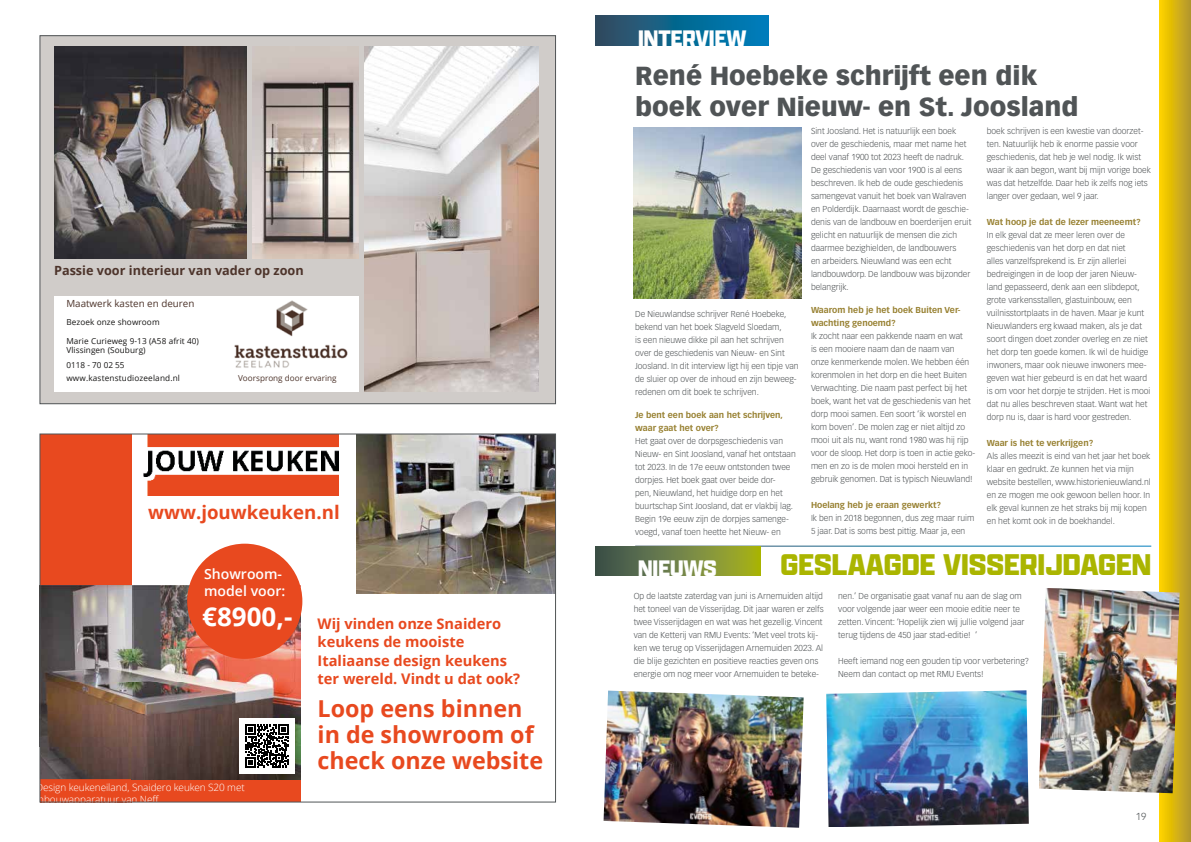
<style>
.page{position:relative;width:1191px;height:842px;background:#fff}
.page>*{position:absolute;margin:0;border:0;box-sizing:border-box;transform-origin:0 0}
.t1{font:900 32.1px "Apotek";color:#aab500}
.t2{font:700 26px "Open Sans";color:#fff}
.t3{font:900 25.7px/30.8px "Vectora LT Pro";color:#505456}
.t4{font:900 24px "Apotek";color:#fff}
.t5{font:700 23.3px/26.2px "Open Sans";color:#e8491f}
.t6{font:700 18.6px "Open Sans";color:#e8491f}
.t7{font:700 14.6px/18.2px "Open Sans";color:#e8491f}
.t8{font:600 14.1px/16.9px "Open Sans";color:#fff}
.t9{font:700 12.7px "Open Sans";color:#4d342b}
.t10{font:300 10px/12px "Open Sans";letter-spacing:-.005em;color:#fff}
.t11{font:300 10px "Vectora LT Pro";color:#505456}
.t12{font:9.8px "Open Sans";color:#4d342b}
.t13{font:300 8.5px/13px "Vectora LT Pro";color:#505456}
.t14{font:700 8.5px/13px "Vectora LT Pro";color:#978030}
.t15{font:8.2px/9.6px "Open Sans";letter-spacing:.01em;color:#171615}
.t16{font:8.2px "Open Sans";color:#4d342b}
</style>
<div class="page">
<div style="left:1159px;top:0;width:32px;height:842px;background:linear-gradient(to right,#ffd500,#b5982c)"></div>
<div style="left:40px;top:36px;width:515px;height:368px;background:#d0ccc9"></div>
<img style="left:54px;top:46px;width:192px;height:212px">
<img style="left:364px;top:46px;width:174px;height:345px">
<img style="left:252px;top:57px;width:106px;height:201px">
<div style="left:54px;top:296px;width:304px;height:96px;background:#fff"></div>
<img style="left:234px;top:298px;width:125px;height:80px">
<div style="left:40px;top:767px;width:260px;height:35px;background:#e8491f"></div>
<div style="left:40px;top:434px;width:91px;height:368px;background:#e8491f"></div>
<img style="left:42px;top:585px;width:258px;height:194px">
<img style="left:143px;top:436px;width:195px;height:59px">
<div style="left:187px;top:544px;width:115px;height:115px;background:#e8491f;border-radius:50%"></div>
<img style="left:357px;top:436px;width:197px;height:158px">
<div style="left:239px;top:718px;width:55px;height:55px;background:#fff"></div>
<svg style="left:245px;top:724px;width:43px;height:43px"></svg>
<svg style="left:595px;top:16px;width:173px;height:29px;background:#10668f"></svg>
<img style="left:633px;top:127px;width:168px;height:172px">
<svg style="left:595px;top:546px;width:165px;height:30px;background:#70823e"></svg>
<img style="left:1039px;top:588px;width:140px;height:205px">
<img style="left:826px;top:690px;width:202px;height:137px">
<img style="left:603px;top:691px;width:200px;height:137px">
<h3 class="t9" style="left:54px;top:262px;width:251px">Passie voor interieur van vader op zoon</h3>
<p class="t12" style="left:66px;top:297px;width:130px">Maatwerk kasten en deuren</p>
<p class="t15" style="left:66px;top:317px;width:95px">Bezoek onze showroom</p>
<p class="t15" style="left:66px;top:336px;width:134px">Marie Curieweg 9-13 (A58 afrit 40)<br>Vlissingen (Souburg)</p>
<p class="t15" style="left:66px;top:359px;width:115px;line-height:12.3px">0118 - 70 02 55 www.kastenstudiozeeland.nl</p>
<p class="t16" style="left:238px;top:372px;width:100px">Voorsprong door ervaring</p>
<h3 class="t6" style="left:148px;top:499px;width:193px">www.jouwkeuken.nl</h3>
<h3 class="t8" style="left:204px;top:565px;width:83px">Showroom&shy;model voor:</h3>
<h2 class="t2" style="left:202px;top:598px;width:92px">€8900,-</h2>
<p class="t10" style="left:36px;top:781px;width:210px">Design keukeneiland, Snaidero keuken S20 met inbouwapparatuur van Neff.</p>
<h3 class="t7" style="left:317px;top:614px;width:204px">Wij vinden onze Snaidero keukens de mooiste<br>Italiaanse design keukens ter wereld. Vindt u dat ook?</h3>
<h3 class="t5" style="left:317px;top:695px;width:227px">Loop eens binnen in de showroom of check onze website</h3>
<h3 class="t4" style="left:638px;top:23px;width:110px">INTERVIEW</h3>
<h3 class="t3" style="left:635px;top:60px;width:445px">René Hoebeke schrijft een dik boek over Nieuw- en St. Joosland</h3>
<p class="t13" style="left:635px;top:307px;width:165px">De Nieuwlandse schrijver René Hoebeke, bekend van het boek Slagveld Sloedam,<br>is een nieuwe dikke pil aan het schrijven over de geschiedenis van Nieuw- en Sint Joosland. In dit interview ligt hij een tipje van de sluier op over de inhoud en zijn beweeg&shy;redenen om dit boek te schrijven.</p>
<p class="t14" style="left:635px;top:408px;width:149px">Je bent een boek aan het schrijven, waar gaat het over?</p>
<p class="t13" style="left:635px;top:434px;width:162px">Het gaat over de dorpsgeschiedenis van Nieuw- en Sint Joosland, vanaf het ontstaan tot 2023. In de 17e eeuw ontstonden twee dorpjes. Het boek gaat over beide dor-<br>pen, Nieuwland, het huidige dorp en het buurtschap Sint Joosland, dat er vlakbij lag.<br>Begin 19e eeuw zijn de dorpjes samenge&shy;voegd, vanaf toen heette het Nieuw- en</p>
<p class="t13" style="left:811px;top:124px;width:162px">Sint Joosland. Het is natuurlijk een boek over de geschiedenis, maar met name het deel vanaf 1900 tot 2023 heeft de nadruk.<br>De geschiedenis van voor 1900 is al eens beschreven. Ik heb de oude geschiedenis samengevat vanuit het boek van Walraven en Polderdijk. Daarnaast wordt de geschie&shy;denis van de landbouw en boerderijen eruit gelicht en natuurlijk de mensen die zich daarmee bezighielden, de landbouwers<br>en arbeiders. Nieuwland was een echt landbouwdorp. De landbouw was bijzonder belangrijk.</p>
<p class="t14" style="left:811px;top:303px;width:151px">Waarom heb je het boek Buiten Ver&shy;wachting genoemd?</p>
<p class="t13" style="left:811px;top:329px;width:166px">Ik zocht naar een pakkende naam en wat<br>is een mooiere naam dan de naam van<br>onze kenmerkende molen. We hebben één korenmolen in het dorp en die heet Buiten Verwachting. Die naam past perfect bij het boek, want het vat de geschiedenis van het dorp mooi samen. Een soort ‘ik worstel en kom boven’. De molen zag er niet altijd zo mooi uit als nu, want rond 1980 was hij rijp voor de sloop. Het dorp is toen in actie geko&shy;men en zo is de molen mooi hersteld en in gebruik genomen. Dat is typisch Nieuwland!</p>
<p class="t14" style="left:811px;top:498px;width:132px">Hoelang heb je eraan gewerkt?</p>
<p class="t13" style="left:811px;top:511px;width:165px">Ik ben in 2018 begonnen, dus zeg maar ruim<br>5 jaar. Dat is soms best pittig. Maar ja, een</p>
<p class="t13" style="left:986px;top:124px;width:165px">boek schrijven is een kwestie van doorzet&shy;ten. Natuurlijk heb ik enorme passie voor geschiedenis, dat heb je wel nodig. Ik wist waar ik aan begon, want bij mijn vorige boek was dat hetzelfde. Daar heb ik zelfs nog iets langer over gedaan, wel 9 jaar.</p>
<p class="t14" style="left:986px;top:215px;width:155px">Wat hoop je dat de lezer meeneemt?</p>
<p class="t13" style="left:986px;top:228px;width:165px">In elk geval dat ze meer leren over de geschiedenis van het dorp en dat niet<br>alles vanzelfsprekend is. Er zijn allerlei bedreigingen in de loop der jaren Nieuw&shy;land gepasseerd, denk aan een slibdepot, grote varkensstallen, glastuinbouw, een vuilnisstortplaats in de haven. Maar je kunt Nieuwlanders erg kwaad maken, als je dat soort dingen doet zonder overleg en ze niet het dorp ten goede komen. Ik wil de huidige inwoners, maar ook nieuwe inwoners mee&shy;geven wat hier gebeurd is en dat het waard is om voor het dorpje te strijden. Het is mooi dat nu alles beschreven staat. Want wat het dorp nu is, daar is hard voor gestreden.</p>
<p class="t14" style="left:986px;top:436px;width:108px">Waar is het te verkrijgen?</p>
<p class="t13" style="left:986px;top:449px;width:165px">Als alles meezit is eind van het jaar het boek klaar en gedrukt. Ze kunnen het via mijn website bestellen, www.historienieuwland.nl en ze mogen me ook gewoon bellen hoor. In elk geval kunnen ze het straks bij mij kopen en het komt ook in de boekhandel.</p>
<h3 class="t4" style="left:638px;top:553px;width:80px">NIEUWS</h3>
<h1 class="t1" style="left:780px;top:545px;width:372px">GESLAAGDE VISSERIJDAGEN</h1>
<p class="t13" style="left:633px;top:589px;width:191px">Op de laatste zaterdag van juni is Arnemuiden altijd het toneel van de Visserijdag. Dit jaar waren er zelfs twee Visserijdagen en wat was het gezellig. Vincent van de Ketterij van RMU Events: ‘Met veel trots kij&shy;ken we terug op Visserijdagen Arnemuiden 2023. Al die blije gezichten en positieve reacties geven ons energie om nog meer voor Arnemuiden te beteke-</p>
<p class="t13" style="left:838px;top:589px;width:188px">nen.’ De organisatie gaat vanaf nu aan de slag om voor volgende jaar weer een mooie editie neer te zetten. Vincent: ‘Hopelijk zien wij jullie volgend jaar terug tijdens de 450 jaar stad-editie! ’</p>
<p class="t13" style="left:838px;top:654px;width:192px">Heeft iemand nog een gouden tip voor verbetering?<br>Neem dan contact op met RMU Events!</p>
<p class="t11" style="left:1136px;top:811px;width:12px">19</p>
</div>
